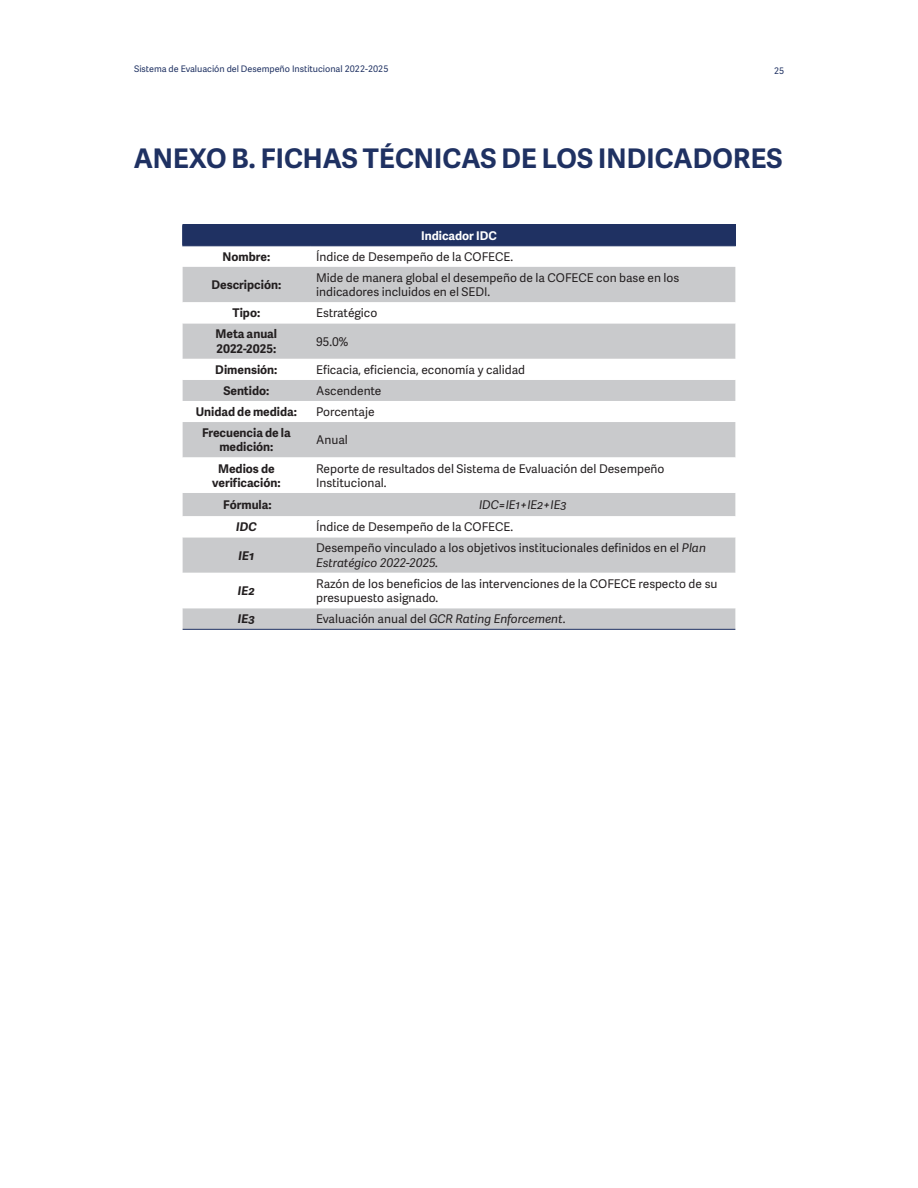
<style>
.page{position:relative;width:918px;height:1188px;background:#fff}
.page>*{position:absolute;margin:0;border:0;box-sizing:border-box;transform-origin:0 0}
.B-maintitle{font:700 27px "Adelle Sans";letter-spacing:.005em;color:#1f3162}
.cuerpo{font:12px/14.4px "Adelle Sans";color:#231f20}
.cuerpo-2{font:700 12px/14.4px "Adelle Sans";color:#231f20;text-align:center}
.cuerpo-3{font:italic 12px "Adelle Sans";color:#231f20}
.cabeza{font:700 12px "Adelle Sans";color:#fff}
.cuerpo-4{font:italic 700 12px "Adelle Sans";color:#231f20}
.t1{font:9px "Adelle Sans";color:#1f3162}
.s1{font-style:italic}
.s2{font-style:normal}
</style>
<div class="page">
<div style="left:183px;top:267px;width:552px;height:362px;background:#c9cacc"></div>
<svg style="left:183px;top:302px;width:552px;height:306px"></svg>
<hr style="left:182px;top:224px;width:128px;height:1px;background:#1f3162">
<hr style="left:310px;top:224px;width:426px;height:1px;background:#1f3162">
<div style="left:182px;top:225px;width:554px;height:22px;background:#1f3162"></div>
<hr style="left:182px;top:245px;width:128px;height:1px;background:#1f3162">
<hr style="left:310px;top:245px;width:426px;height:1px;background:#1f3162">
<hr style="left:183px;top:629px;width:127px;height:1px;background:#1f3162">
<hr style="left:310px;top:629px;width:425px;height:1px;background:#1f3162">
<p class="t1" style="left:134px;top:62px;width:256px">Sistema de Evaluación del Desempeño Institucional 2022-2025</p>
<p class="t1" style="left:774px;top:64px;width:12px">25</p>
<p class="B-maintitle" style="left:134px;top:139px;width:650px">ANEXO B. FICHAS TÉCNICAS DE LOS INDICADORES</p>
<p class="cabeza" style="left:421px;top:227px;width:77px">Indicador IDC</p>
<p class="cuerpo-2" style="left:223px;top:249px;width:49px">Nombre:</p>
<p class="cuerpo" style="left:316px;top:249px;width:198px">Índice de Desempeño de la COFECE.</p>
<p class="cuerpo-2" style="left:212px;top:277px;width:71px">Descripción:</p>
<p class="cuerpo" style="left:316px;top:270px;width:365px">Mide de manera global el desempeño de la COFECE con base en los indicadores incluidos en el SEDI.</p>
<p class="cuerpo-2" style="left:233px;top:305px;width:29px">Tipo:</p>
<p class="cuerpo" style="left:316px;top:306px;width:63px">Estratégico</p>
<p class="cuerpo-2" style="left:216px;top:326px;width:63px;text-align:left">Meta anual<br>2022-2025:</p>
<p class="cuerpo" style="left:316px;top:334px;width:34px">95.0%</p>
<p class="cuerpo-2" style="left:215px;top:362px;width:64px">Dimensión:</p>
<p class="cuerpo" style="left:316px;top:362px;width:210px">Eficacia, eficiencia, economía y calidad</p>
<p class="cuerpo-2" style="left:223px;top:383px;width:48px">Sentido:</p>
<p class="cuerpo" style="left:316px;top:383px;width:67px">Ascendente</p>
<p class="cuerpo-2" style="left:196px;top:404px;width:103px">Unidad de medida:</p>
<p class="cuerpo" style="left:316px;top:404px;width:60px">Porcentaje</p>
<p class="cuerpo-2" style="left:202px;top:425px;width:90px">Frecuencia de la medición:</p>
<p class="cuerpo" style="left:316px;top:432px;width:33px">Anual</p>
<p class="cuerpo-2" style="left:212px;top:461px;width:70px">Medios de verificación:</p>
<p class="cuerpo" style="left:316px;top:461px;width:350px">Reporte de resultados del Sistema de Evaluación del Desempeño<br>Institucional.</p>
<p class="cuerpo-2" style="left:223px;top:497px;width:50px">Fórmula:</p>
<p class="cuerpo-3" style="left:479px;top:496px;width:89px">IDC=IE1+IE2+IE3</p>
<p class="cuerpo-4" style="left:236px;top:520px;width:22px">IDC</p>
<p class="cuerpo" style="left:316px;top:520px;width:198px">Índice de Desempeño de la COFECE.</p>
<p class="cuerpo-4" style="left:239px;top:548px;width:17px">IE1</p>
<p class="cuerpo" style="left:316px;top:541px;width:391px">Desempeño vinculado a los objetivos institucionales definidos en el <span class="s1">Plan<br>Estratégico 2022-2025.</span></p>
<p class="cuerpo-4" style="left:238px;top:584px;width:18px">IE2</p>
<p class="cuerpo" style="left:316px;top:576px;width:403px">Razón de los beneficios de las intervenciones de la COFECE respecto de su presupuesto asignado.</p>
<p class="cuerpo-4" style="left:238px;top:612px;width:18px">IE3</p>
<p class="cuerpo-3" style="left:316px;top:610px;width:251px"><span class="s2">Evaluación anual del</span> GCR Rating Enforcement<span class="s2">.</span></p>
</div>
